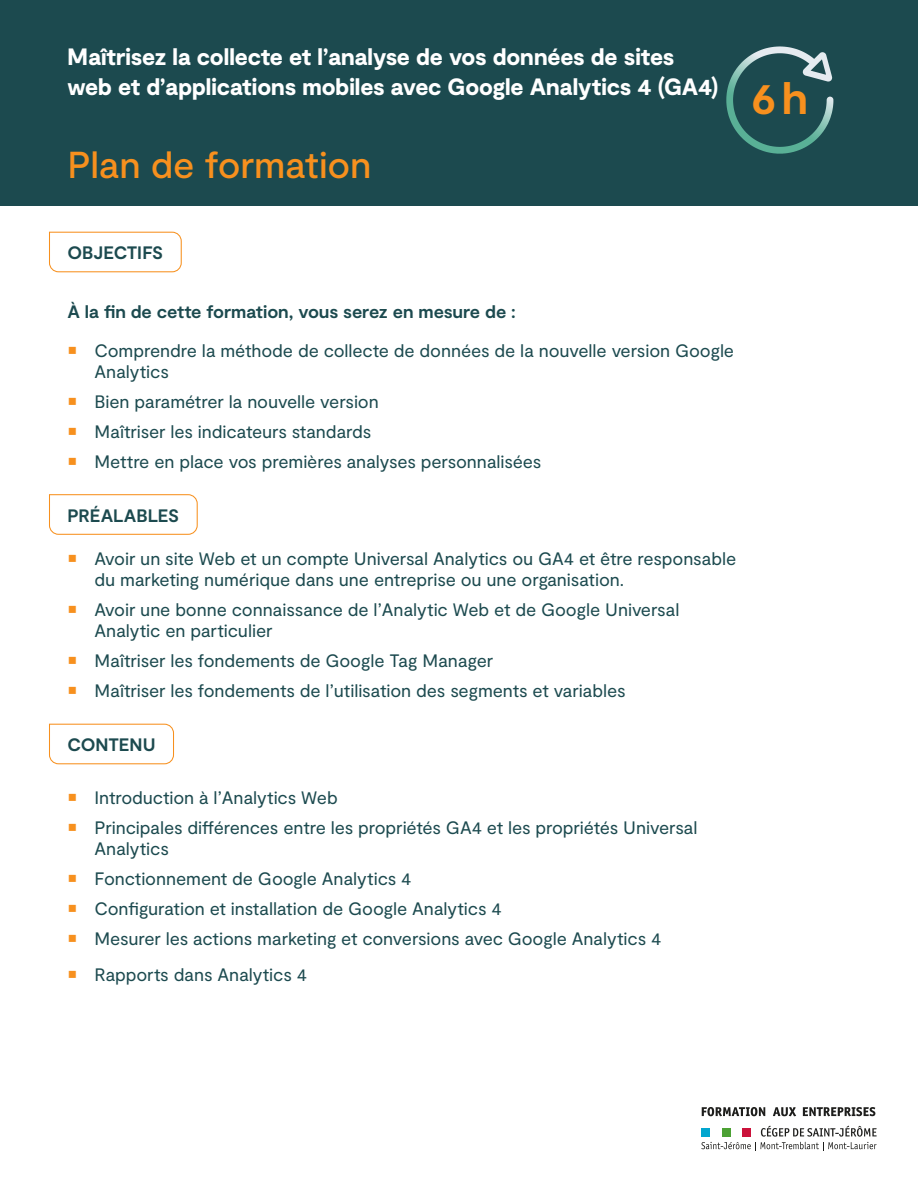
<style>
.page{position:relative;width:918px;height:1188px;background:#fff}
.page>*{position:absolute;margin:0;border:0;box-sizing:border-box;transform-origin:0 0}
.t1{font:500 37.5px "Moderat";letter-spacing:-.005em;color:#f7901e}
.t2{font:900 23.7px/30px "Moderat";letter-spacing:-.005em;color:#fff;scale:.96 1}
.t3{font:18px/30px "Moderat";letter-spacing:-.005em;color:#1c4a4f}
.t4{font:700 18px "Moderat";letter-spacing:-.005em;color:#1c4a4f}
.s1{font-weight:700;font-size:45px;color:#f7901e}
</style>
<div class="page">
<div style="left:0;top:0;width:918px;height:206px;background:#1c4a4f"></div>
<svg style="left:726px;top:46px;width:53px;height:82px"></svg>
<svg style="left:702px;top:1107px;width:63px;height:9px"></svg>
<svg style="left:773px;top:1107px;width:23px;height:9px"></svg>
<svg style="left:803px;top:1107px;width:72px;height:9px"></svg>
<svg style="left:701px;top:1126px;width:176px;height:25px"></svg>
<div style="left:743px;top:1128px;width:8px;height:8px;background:#cb123b"></div>
<div style="left:722px;top:1128px;width:8px;height:8px;background:#4ca134"></div>
<div style="left:701px;top:1128px;width:8px;height:8px;background:#02a6cf"></div>
<svg style="left:49px;top:231px;width:133px;height:42px"></svg>
<svg style="left:49px;top:494px;width:149px;height:41px"></svg>
<svg style="left:49px;top:723px;width:125px;height:42px"></svg>
<h2 class="t2" style="left:68px;top:43px;width:773px">Maîtrisez la collecte et l’analyse de vos données de sites<br>web et d’applications mobiles avec Google Analytics 4 (GA4) <span class="s1">6h</span></h2>
<h1 class="t1" style="left:68px;top:144px;width:306px">Plan de formation</h1>
<p class="t4" style="left:68px;top:242px;width:97px">OBJECTIFS</p>
<p class="t4" style="left:68px;top:301px;width:450px">À la fin de cette formation, vous serez en mesure de :</p>
<p class="t3" style="left:94px;top:340px;width:641px;line-height:21px">Comprendre la méthode de collecte de données de la nouvelle version Google<br>Analytics</p>
<p class="t3" style="left:94px;top:387px;width:448px">Bien paramétrer la nouvelle version<br>Maîtriser les indicateurs standards<br>Mettre en place vos premières analyses personnalisées</p>
<p class="t4" style="left:68px;top:505px;width:113px">PRÉALABLES</p>
<p class="t3" style="left:94px;top:549px;width:643px;line-height:21px">Avoir un site Web et un compte Universal Analytics ou GA4 et être responsable du marketing numérique dans une entreprise ou une organisation.</p>
<p class="t3" style="left:94px;top:600px;width:586px;line-height:21px">Avoir une bonne connaissance de l’Analytic Web et de Google Universal<br>Analytic en particulier</p>
<p class="t3" style="left:94px;top:646px;width:533px">Maîtriser les fondements de Google Tag Manager<br>Maîtriser les fondements de l’utilisation des segments et variables</p>
<p class="t4" style="left:68px;top:735px;width:90px">CONTENU</p>
<p class="t3" style="left:94px;top:783px;width:605px">Introduction à l’Analytics Web<br>Principales différences entre les propriétés GA4 et les propriétés Universal</p>
<p class="t3" style="left:94px;top:834px;width:568px">Analytics<br>Fonctionnement de Google Analytics 4<br>Configuration et installation de Google Analytics 4<br>Mesurer les actions marketing et conversions avec Google Analytics 4</p>
<p class="t3" style="left:94px;top:960px;width:214px">Rapports dans Analytics 4</p>
</div>
